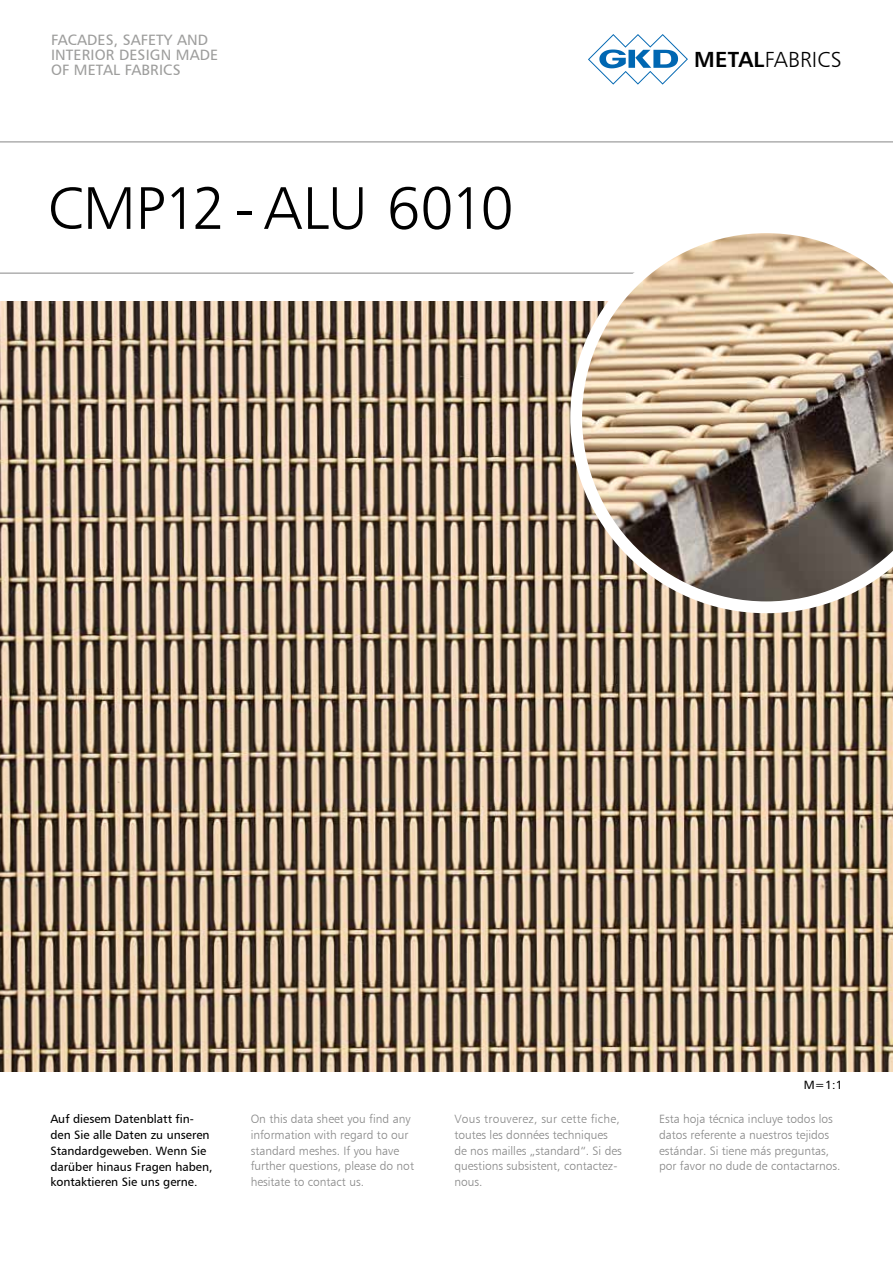
<style>
.page{position:relative;width:893px;height:1263px;background:#fff}
.page>*{position:absolute;margin:0;border:0;box-sizing:border-box;transform-origin:0 0}
.t1{font:60px "Humanist 777 BT Light B";letter-spacing:-.01em;color:#000}
.t2{font:21.75px "Humanist 777 BT Light B";letter-spacing:.01em;color:#000}
.t3{font:15px/15px "Humanist 777 BT Roman B";letter-spacing:.01em;color:#9d9d9c}
.t4{font:12px/15.8px "Humanist 777 BT Light B";color:#878787}
.t5{font:12px/15.8px "Humanist 777 BT Roman B";color:#000}
.s1{font-family:"Humanist 777 BT Bold B"}
</style>
<div class="page">
<img style="left:0;top:302px;width:893px;height:769px">
<hr style="left:0;top:142px;width:893px;height:1px;background:#878787">
<hr style="left:0;top:273px;width:893px;height:1px;background:#878787">
<img style="left:570px;top:233px;width:323px;height:380px">
<svg style="left:588px;top:34px;width:100px;height:51px"></svg>
<p class="t3" style="left:51px;top:32px;width:169px">FACADES, SAFETY AND<br>INTERIOR DESIGN MADE<br>OF METAL FABRICS</p>
<h1 class="t1" style="left:48px;top:171px;width:468px">CMP12 -ALU 6010</h1>
<h2 class="t2" style="left:694px;top:46px;width:149px"><span class="s1">METAL</span>FABRICS</h2>
<p class="t5" style="left:804px;top:1077px;width:41px">M=1:1</p>
<p class="t5" style="left:50px;top:1111px;width:164px">Auf diesem Datenblatt fin&shy;den Sie alle Daten zu unseren<br>Standardgeweben. Wenn Sie darüber hinaus Fragen haben, kontaktieren Sie uns gerne.</p>
<p class="t4" style="left:251px;top:1111px;width:165px">On this data sheet you find any information with regard to our standard meshes. If you have further questions, please do not hesitate to contact us.</p>
<p class="t4" style="left:454px;top:1111px;width:169px">Vous trouverez, sur cette fiche, toutes les données techniques de nos mailles „standard“. Si des questions subsistent, contactez&shy;nous.</p>
<p class="t4" style="left:659px;top:1111px;width:183px">Esta hoja técnica incluye todos los datos referente a nuestros tejidos estándar. Si tiene más preguntas, por favor no dude de contactarnos.</p>
</div>
